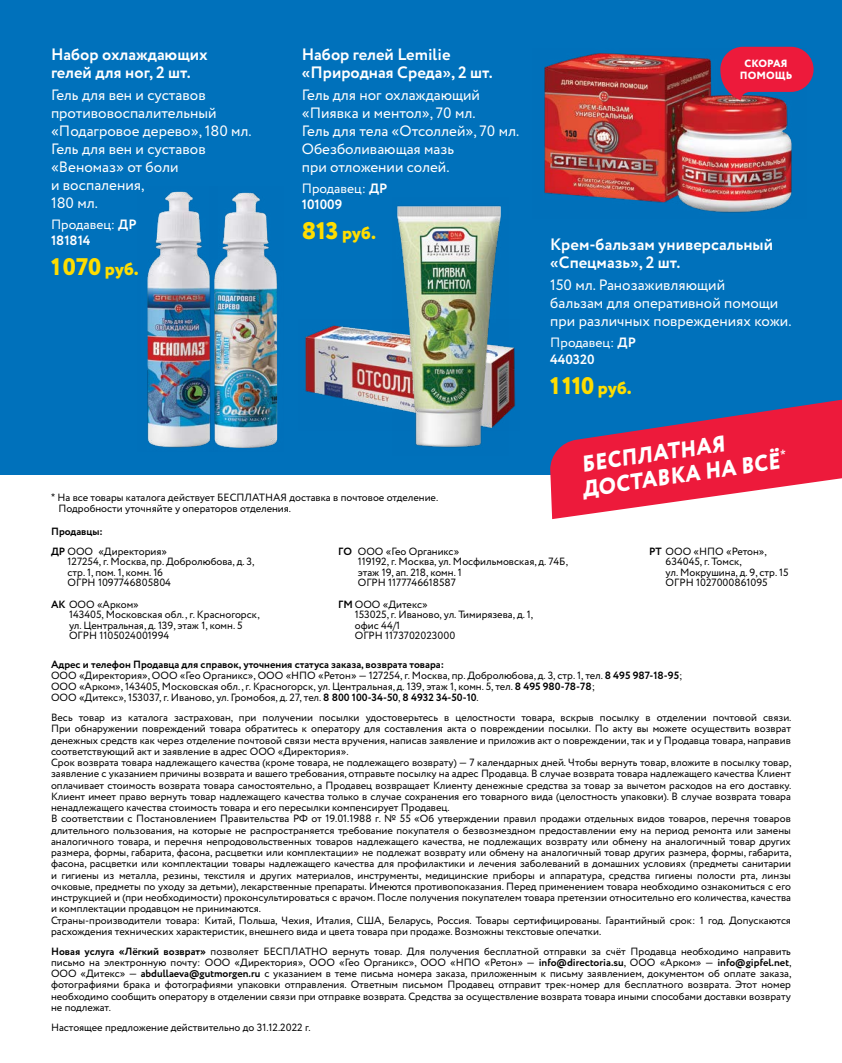
<style>
.page{position:relative;width:842px;height:1063px;background:#fff}
.page>*{position:absolute;margin:0;border:0;box-sizing:border-box;transform-origin:0 0}
.t1{font:800 24px "Circe";color:#fd0}
.t2{font:800 22.65px/24.9px "Circe";color:#fff;scale:.93 1}
.t3{font:800 18px "Circe";color:#fd0}
.t4{font:700 16.5px/18px "Circe";color:#fff}
.t5{font:15px/18px "Circe";color:#fff}
.t6{font:13.5px/16.5px "Circe";color:#fff}
.t7{font:10.5px/11.2px "Circe";color:#000}
.t8{font:800 10.5px/12px "Circe";letter-spacing:.01em;color:#fff;text-align:center}
.t9{font:700 10.5px "Circe";color:#000}
.s1{font-weight:700}
.s2{font-size:24px}
.s3{font-size:18px}
.s4{font-family:"Muller";font-weight:500}
.s5{font-family:"Arial"}
</style>
<div class="page">
<div style="left:0;top:0;width:842px;height:474px;background:#0071bb"></div>
<img style="left:544px;top:53px;width:248px;height:160px">
<img style="left:305px;top:325px;width:211px;height:87px">
<img style="left:147px;top:191px;width:62px;height:257px">
<img style="left:209px;top:192px;width:69px;height:256px">
<img style="left:393px;top:205px;width:116px;height:243px">
<svg style="left:720px;top:47px;width:93px;height:53px"></svg>
<svg style="left:550px;top:399px;width:292px;height:120px;fill:#ed1a3b"></svg>
<h3 class="t4" style="left:51px;top:46px;width:158px">Набор охлаждающих гелей для ног, 2 шт.</h3>
<h3 class="t5" style="left:51px;top:86px;width:202px">Гель для вен и суставов противовоспалительный «Подагровое дерево», 180 мл.<br>Гель для вен и суставов «Веномаз» от боли<br>и воспаления,<br>180 мл.</h3>
<p class="t6" style="left:51px;top:216px;width:87px">Продавец: <span class="s1">ДР<br>181814</span></p>
<h3 class="t3" style="left:302px;top:221px;width:76px"><span class="s2">813</span> руб.</h3>
<h1 class="t1" style="left:51px;top:251px;width:89px">1070 <span class="s3">руб.</span></h1>
<h3 class="t4" style="left:302px;top:46px;width:192px">Набор гелей Lemilie <span class="s4">«</span>Природная Среда<span class="s4">»</span>, 2 шт.</h3>
<h3 class="t5" style="left:302px;top:86px;width:219px">Гель для ног охлаждающий «Пиявка и ментол», 70 мл.<br>Гель для тела «Отсоллей», 70 мл.<br>Обезболивающая мазь<br>при отложении солей.</h3>
<p class="t6" style="left:302px;top:180px;width:87px">Продавец: <span class="s1">ДР<br>101009</span></p>
<p class="t7" style="left:59px;top:492px;width:381px;text-indent:-7px"><span class="s5">*</span> На все товары каталога действует БЕСПЛАТНАЯ доставка в почтовое отделение.<br>Подробности уточняйте у операторов отделения.</p>
<p class="t9" style="left:51px;top:524px;width:53px">Продавцы:</p>
<p class="t8" style="left:740px;top:58px;width:54px">СКОРАЯ<br>ПОМОЩЬ</p>
<h3 class="t4" style="left:550px;top:236px;width:224px">Крем-бальзам универсальный <span class="s4">«</span>Спецмазь<span class="s4">»</span>, 2 шт.</h3>
<h3 class="t5" style="left:550px;top:277px;width:243px">150 мл. Ранозаживляющий<br>бальзам для оперативной помощи при различных повреждениях кожи.</h3>
<p class="t6" style="left:550px;top:335px;width:87px">Продавец: <span class="s1">ДР<br>440320</span></p>
<h1 class="t1" style="left:550px;top:369px;width:83px">1110 <span class="s3">руб.</span></h1>
<h2 class="t2" style="left:577px;top:453px;width:223px;rotate:-8deg">БЕСПЛАТНАЯ<br>ДОСТАВКА НА ВСЁ<sup>*</sup></h2>
<p class="t7" style="left:68px;top:546px;width:188px;line-height:10.5px;text-indent:-16px"><span class="s1">ДР</span> ООО «Директория»<br>127254, г. Москва, пр. Добролюбова, д. 3, стр. 1, пом. 1, комн. 16<br>ОГРН 1097746805804</p>
<p class="t7" style="left:69px;top:599px;width:192px;line-height:10.5px;text-indent:-18px"><span class="s1">АК</span> ООО «Арком»<br>143405, Московская обл., г. Красногорск, ул. Центральная, д. 139, этаж 1, комн. 5<br>ОГРН 1105024001994</p>
<p class="t7" style="left:358px;top:546px;width:212px;line-height:10.5px;text-indent:-19px"><span class="s1">ГО</span> ООО «Гео Органикс»<br>119192, г. Москва, ул. Мосфильмовская, д. 74Б, этаж 19, ап. 218, комн. 1<br>ОГРН 1177746618587</p>
<p class="t7" style="left:666px;top:546px;width:124px;line-height:10.5px;text-indent:-16px"><span class="s1">РТ</span> ООО «НПО «Ретон»,<br>634045, г. Томск,<br>ул. Мокрушина, д. 9, стр. 15<br>ОГРН 1027000861095</p>
<p class="t7" style="left:355px;top:599px;width:180px;line-height:10.5px;text-indent:-16px"><span class="s1">ГМ</span> ООО «Дитекс»<br>153025, г. Иваново, ул. Тимирязева, д. 1, офис 44/1<br>ОГРН 1173702023000</p>
<p class="t7" style="left:51px;top:659px;width:633px"><span class="s1">Адрес и телефон Продавца для справок, уточнения статуса заказа, возврата товара:<br></span>ООО «Директория», ООО «Гео Органикс», ООО «НПО «Ретон» — 127254, г. Москва, пр. Добролюбова, д. 3, стр. 1, тел. <span class="s1">8 495 987-18-95</span>; ООО «Арком», 143405, Московская обл., г. Красногорск, ул. Центральная, д. 139, этаж 1, комн. 5, тел. <span class="s1">8 495 980-78-78</span>;<br>ООО «Дитекс», 153037, г. Иваново, ул. Громобоя, д. 27, тел. <span class="s1">8 800 100-34-50</span>, <span class="s1">8 4932 34-50-10</span>.</p>
<p class="t7" style="left:51px;top:712px;width:742px">Весь товар из каталога застрахован, при получении посылки удостоверьтесь в целостности товара, вскрыв посылку в отделении почтовой связи.<br>При обнаружении повреждений товара обратитесь к оператору для составления акта о повреждении посылки. По акту вы можете осуществить возврат денежных средств как через отделение почтовой связи места вручения, написав заявление и приложив акт о повреждении, так и у Продавца товара, направив соответствующий акт и заявление в адрес ООО «Директория».<br>Срок возврата товара надлежащего качества (кроме товара, не подлежащего возврату) — 7 календарных дней. Чтобы вернуть товар, вложите в посылку товар, заявление с указанием причины возврата и вашего требования, отправьте посылку на адрес Продавца. В случае возврата товара надлежащего качества Клиент оплачивает стоимость возврата товара самостоятельно, а Продавец возвращает Клиенту денежные средства за товар за вычетом расходов на его доставку.<br>Клиент имеет право вернуть товар надлежащего качества только в случае сохранения его товарного вида (целостность упаковки). В случае возврата товара ненадлежащего качества стоимость товара и его пересылки компенсирует Продавец.<br>В соответствии с Постановлением Правительства РФ от 19.01.1988 г. № 55 «Об утверждении правил продажи отдельных видов товаров, перечня товаров длительного пользования, на которые не распространяется требование покупателя о безвозмездном предоставлении ему на период ремонта или замены аналогичного товара, и перечня непродовольственных товаров надлежащего качества, не подлежащих возврату или обмену на аналогичный товар других размера, формы, габарита, фасона, расцветки или комплектации» не подлежат возврату или обмену на аналогичный товар других размера, формы, габарита, фасона, расцветки или комплектации товары надлежащего качества для профилактики и лечения заболеваний в домашних условиях (предметы санитарии и гигиены из металла, резины, текстиля и других материалов, инструменты, медицинские приборы и аппаратура, средства гигиены полости рта, линзы очковые, предметы по уходу за детьми), лекарственные препараты. Имеются противопоказания. Перед применением товара необходимо ознакомиться с его инструкцией и (при необходимости) проконсультироваться с врачом. После получения покупателем товара претензии относительно его количества, качества и комплектации продавцом не принимаются.<br>Страны-производители товара: Китай, Польша, Чехия, Италия, США, Беларусь, Россия. Товары сертифицированы. Гарантийный срок: 1 год. Допускаются расхождения технических характеристик, внешнего вида и цвета товара при продаже. Возможны текстовые опечатки.</p>
<p class="t7" style="left:51px;top:946px;width:742px;text-align:justify"><span class="s1">Новая услуга «Лёгкий возврат»</span> позволяет БЕСПЛАТНО вернуть товар. Для получения бесплатной отправки за счёт Продавца необходимо направить письмо на электронную почту: ООО «Директория», ООО «Гео Органикс», ООО «НПО «Ретон» — <span class="s1">info@directoria.su</span>, ООО «Арком» — <span class="s1">info@gipfel.net</span>, ООО «Дитекс» — <span class="s1">abdullaeva@gutmorgen.ru</span> с указанием в теме письма номера заказа, приложенным к письму заявлением, документом об оплате заказа, фотографиями брака и фотографиями упаковки отправления. Ответным письмом Продавец отправит трек-номер для бесплатного возврата. Этот номер необходимо сообщить оператору в отделении связи при отправке возврата. Средства за осуществление возврата товара иными способами доставки возврату не подлежат.</p>
<p class="t7" style="left:51px;top:1022px;width:261px">Настоящее предложение действительно до 31.12.2022 г.</p>
</div>
